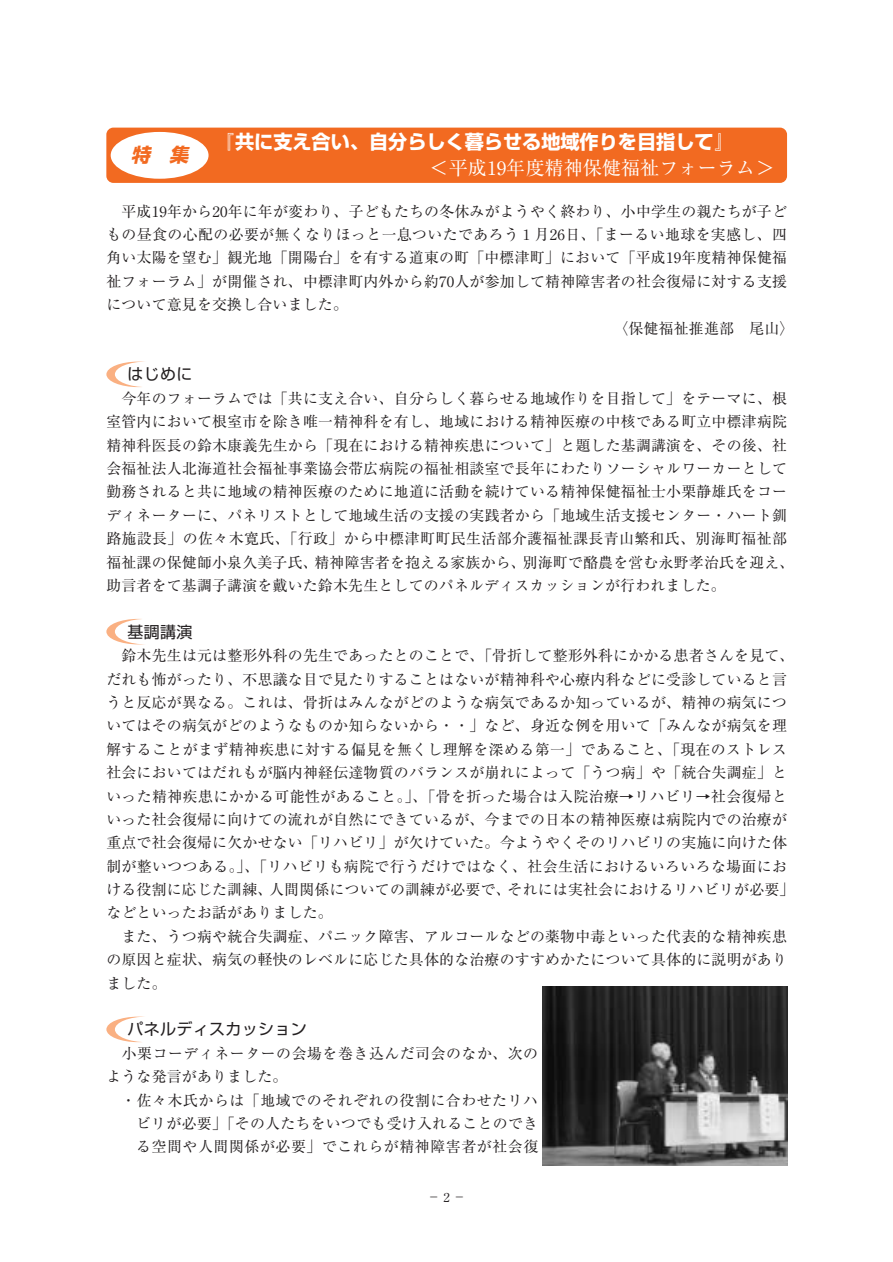
<style>
.page{position:relative;width:893px;height:1262px;background:#fff}
.page>*{position:absolute;margin:0;border:0;box-sizing:border-box;transform-origin:0 0}
.t1{font:700 19.2px "Shin Go";color:#fff}
.t2{font:19.2px "Ryumin";color:#fff}
.t3{font:italic 700 19.2px "Shin Go";color:#f26a21}
.t4{font:15.9px "Shin Go";letter-spacing:.025em;color:#231f20}
.t5{font:14.85px/23.4px "Ryumin";letter-spacing:.015em;color:#231f20}
.t6{font:14.85px/23.4px "Ryumin";letter-spacing:.035em;color:#231f20}
.t7{font:12.75px "Ryumin";color:#231f20}
</style>
<div class="page">
<svg style="left:106px;top:361px;width:64px;height:26px"></svg>
<div style="left:115px;top:361px;width:64px;height:26px;background:#fff;border-radius:50%"></div>
<svg style="left:106px;top:619px;width:64px;height:25px"></svg>
<div style="left:115px;top:619px;width:64px;height:25px;background:#fff;border-radius:50%"></div>
<svg style="left:106px;top:1016px;width:64px;height:26px"></svg>
<div style="left:115px;top:1016px;width:64px;height:26px;background:#fff;border-radius:50%"></div>
<div style="left:106px;top:128px;width:681px;height:55px;background:#f26a21;border-radius:7px"></div>
<div style="left:111px;top:132px;width:97px;height:47px;background:#fff;border-radius:50%"></div>
<img style="left:542px;top:986px;width:245px;height:179px">
<p class="t3" style="left:131px;top:148px;width:59px">特　集</p>
<p class="t1" style="left:216px;top:135px;width:518px">『共に支え合い、自分らしく暮らせる地域作りを目指して』</p>
<p class="t2" style="left:429px;top:161px;width:346px">＜平成19年度精神保健福祉フォーラム＞</p>
<p class="t5" style="left:121px;top:201px;width:667px">平成19年から20年に年が変わり、子どもたちの冬休みがようやく終わり、小中学生の親たちが子ど</p>
<p class="t5" style="left:106px;top:225px;width:682px">もの昼食の心配の必要が無くなりほっと一息ついたであろう１月26日、「まーるい地球を実感し、四</p>
<p class="t5" style="left:106px;top:248px;width:682px">角い太陽を望む」観光地「開陽台」を有する道東の町「中標津町」において「平成19年度精神保健福</p>
<p class="t5" style="left:106px;top:271px;width:682px">祉フォーラム」が開催され、中標津町内外から約70人が参加して精神障害者の社会復帰に対する支援</p>
<p class="t5" style="left:106px;top:295px;width:243px">について意見を交換し合いました。</p>
<p class="t5" style="left:613px;top:318px;width:183px">〈保健福祉推進部　尾山〉</p>
<p class="t4" style="left:128px;top:368px;width:66px">はじめに</p>
<p class="t5" style="left:106px;top:388px;width:689px;text-indent:15px">今年のフォーラムでは「共に支え合い、自分らしく暮らせる地域作りを目指して」をテーマに、根室管内において根室市を除き唯一精神科を有し、地域における精神医療の中核である町立中標津病院精神科医長の鈴木康義先生から「現在における精神疾患について」と題した基調講演を、その後、社会福祉法人北海道社会福祉事業協会帯広病院の福祉相談室で長年にわたりソーシャルワーカーとして勤務されると共に地域の精神医療のために地道に活動を続けている精神保健福祉士小栗静雄氏をコーディネーターに、パネリストとして地域生活の支援の実践者から「地域生活支援センター・ハート釧路施設長」の佐々木寛氏、「行政」から中標津町町民生活部介護福祉課長青山繁和氏、別海町福祉部福祉課の保健師小泉久美子氏、精神障害者を抱える家族から、別海町で酪農を営む永野孝治氏を迎え、助言者をて基調子講演を戴いた鈴木先生としてのパネルディスカッションが行われました。</p>
<p class="t4" style="left:128px;top:626px;width:66px">基調講演</p>
<p class="t5" style="left:106px;top:646px;width:689px;text-indent:15px">鈴木先生は元は整形外科の先生であったとのことで、「骨折して整形外科にかかる患者さんを見て、だれも怖がったり、不思議な目で見たりすることはないが精神科や心療内科などに受診していると言うと反応が異なる。これは、骨折はみんながどのような病気であるか知っているが、精神の病気についてはその病気がどのようなものか知らないから・・」など、身近な例を用いて「みんなが病気を理解することがまず精神疾患に対する偏見を無くし理解を深める第一」であること、「現在のストレス社会においてはだれもが脳内神経伝達物質のバランスが崩れによって「うつ病」や「統合失調症」といった精神疾患にかかる可能性があること。」、「骨を折った場合は入院治療→リハビリ→社会復帰といった社会復帰に向けての流れが自然にできているが、今までの日本の精神医療は病院内での治療が重点で社会復帰に欠かせない「リハビリ」が欠けていた。今ようやくそのリハビリの実施に向けた体制が整いつつある。」、「リハビリも病院で行うだけではなく、社会生活におけるいろいろな場面における役割に応じた訓練、人間関係についての訓練が必要で、それには実社会におけるリハビリが必要」などといったお話がありました。</p>
<p class="t5" style="left:106px;top:926px;width:682px;text-align:justify;text-indent:15px">また、うつ病や統合失調症、パニック障害、アルコールなどの薬物中毒といった代表的な精神疾患の原因と症状、病気の軽快のレベルに応じた具体的な治療のすすめかたについて具体的に説明がありました。</p>
<p class="t4" style="left:128px;top:1023px;width:180px">パネルディスカッション</p>
<p class="t6" style="left:106px;top:1043px;width:433px;text-indent:15px">小栗コーディネーターの会場を巻き込んだ司会のなか、次のような発言がありました。</p>
<p class="t5" style="left:136px;top:1090px;width:403px;text-align:justify;text-indent:-15px">・佐々木氏からは「地域でのそれぞれの役割に合わせたリハビリが必要」「その人たちをいつでも受け入れることのできる空間や人間関係が必要」でこれらが精神障害者が社会復</p>
<p class="t7" style="left:427px;top:1192px;width:40px">－2－</p>
</div>
